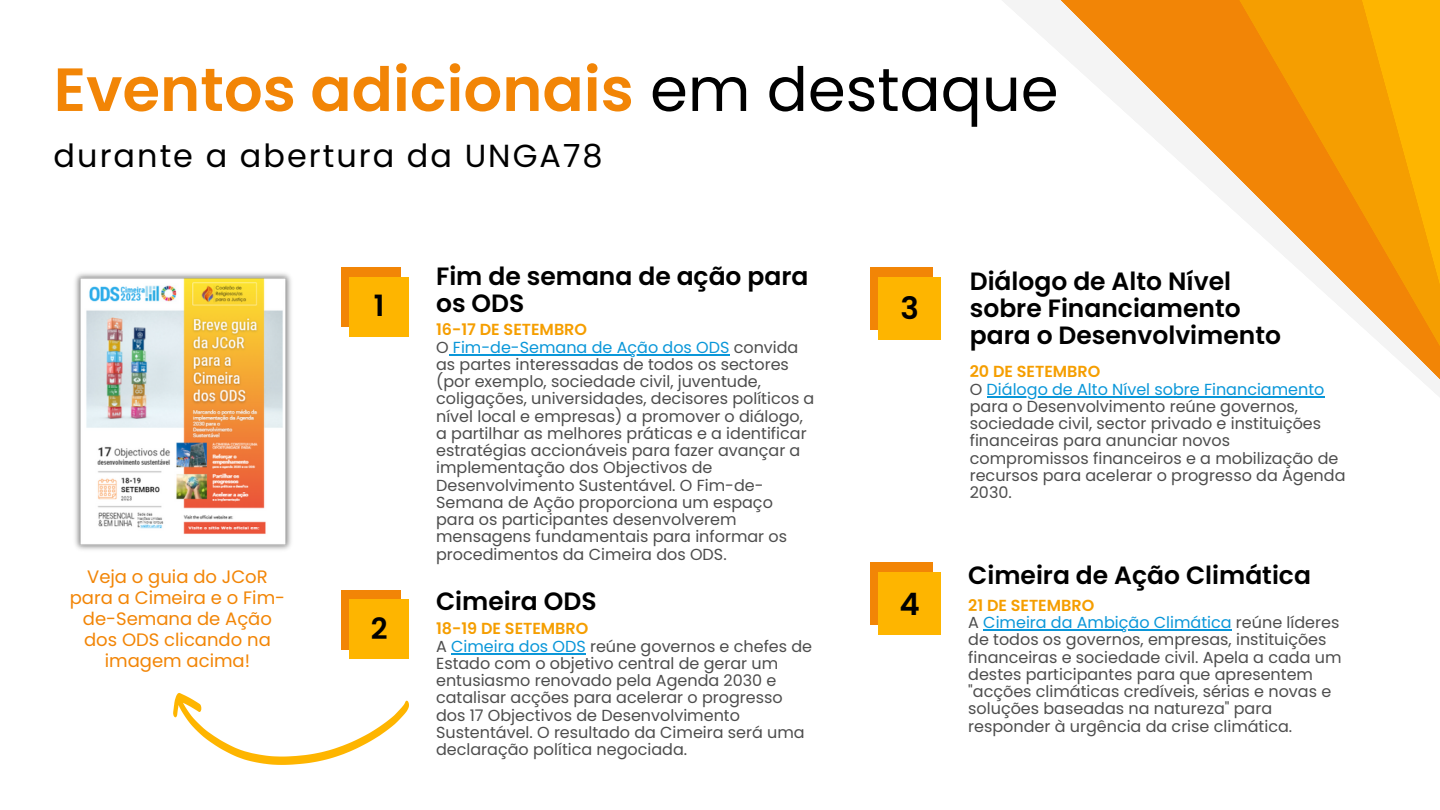
<style>
.page{position:relative;width:1440px;height:810px;background:#fff}
.page>*{position:absolute;margin:0;border:0;box-sizing:border-box;transform-origin:0 0}
.t1{font:600 60.9px "Poppins";color:#f28506}
.t2{font:31.9px "Poppins";letter-spacing:.065em;color:#000}
.t3{font:600 30.9px "Poppins";color:#000}
.t4{font:600 29.3px "Poppins";color:#000}
.t5{font:600 25px/27px "Poppins";color:#000}
.t6{font:18px/21px "Poppins";color:#f28506;text-align:center}
.t7{font:16px/17.2px "Poppins";color:#4d4d4d}
.t8{font:600 16px "Poppins";color:#f59e01}
.s1{font-weight:400;color:#000}
.s2{color:#0a97d9}
</style>
<div class="page">
<svg style="left:1025px;top:0;width:134px;height:142px"></svg>
<svg style="left:1159px;top:0;width:281px;height:397px"></svg>
<svg style="left:1298px;top:0;width:142px;height:373px"></svg>
<div style="left:341px;top:267px;width:60px;height:60px;background:#f28506"></div>
<div style="left:349px;top:277px;width:60px;height:60px;background:#feb500"></div>
<div style="left:341px;top:590px;width:60px;height:59px;background:#f28506"></div>
<div style="left:349px;top:599px;width:60px;height:60px;background:#feb500"></div>
<div style="left:870px;top:267px;width:63px;height:63px;background:#f28506"></div>
<div style="left:878px;top:277px;width:63px;height:63px;background:#feb500"></div>
<div style="left:870px;top:562px;width:63px;height:63px;background:#f28506"></div>
<div style="left:878px;top:572px;width:63px;height:63px;background:#feb500"></div>
<svg style="left:173px;top:693px;width:236px;height:72px"></svg>
<img style="left:75px;top:273px;width:216px;height:277px">
<hr style="left:449px;top:354px;width:280px;height:2px;background:#0a97d9">
<hr style="left:451px;top:653px;width:135px;height:2px;background:#0a97d9">
<hr style="left:987px;top:396px;width:338px;height:2px;background:#0a97d9">
<hr style="left:983px;top:630px;width:249px;height:1px;background:#0a97d9">
<p class="t1" style="left:54px;top:47px;width:1006px">Eventos adicionais <span class="s1">em destaque</span></p>
<p class="t2" style="left:54px;top:134px;width:551px">durante a abertura da UNGA78</p>
<p class="t6" style="left:70px;top:566px;width:217px">Veja o guia do JCoR para a Cimeira e o Fim&shy;de-Semana de Ação dos ODS clicando na imagem acima!</p>
<p class="t4" style="left:374px;top:285px;width:12px">1</p>
<p class="t4" style="left:371px;top:609px;width:18px">2</p>
<p class="t5" style="left:436px;top:263px;width:374px">Fim de semana de ação para os ODS</p>
<p class="t8" style="left:436px;top:318px;width:152px">16-17 DE SETEMBRO</p>
<p class="t7" style="left:436px;top:338px;width:380px">O <span class="s2">Fim-de-Semana de Ação dos ODS</span> convida as partes interessadas de todos os sectores (por exemplo, sociedade civil, juventude, coligações, universidades, decisores políticos a nível local e empresas) a promover o diálogo, a partilhar as melhores práticas e a identificar estratégias accionáveis para fazer avançar a implementação dos Objectivos de Desenvolvimento Sustentável. O Fim-de-Semana de Ação proporciona um espaço para os participantes desenvolverem mensagens fundamentais para informar os procedimentos da Cimeira dos ODS.</p>
<p class="t5" style="left:436px;top:588px;width:162px">Cimeira ODS</p>
<p class="t8" style="left:436px;top:617px;width:154px">18-19 DE SETEMBRO</p>
<p class="t7" style="left:436px;top:638px;width:378px">A <span class="s2">Cimeira dos ODS</span> reúne governos e chefes de Estado com o objetivo central de gerar um entusiasmo renovado pela Agenda 2030 e catalisar acções para acelerar o progresso dos 17 Objectivos de Desenvolvimento Sustentável. O resultado da Cimeira será uma declaração política negociada.</p>
<p class="t3" style="left:901px;top:286px;width:20px">3</p>
<p class="t3" style="left:900px;top:582px;width:22px">4</p>
<p class="t5" style="left:970px;top:268px;width:313px">Diálogo de Alto Nível sobre Financiamento para o Desenvolvimento</p>
<p class="t8" style="left:970px;top:360px;width:132px">20 DE SETEMBRO</p>
<p class="t7" style="left:970px;top:380px;width:377px">O <span class="s2">Diálogo de Alto Nível sobre Financiamento </span>para o Desenvolvimento reúne governos, sociedade civil, sector privado e instituições financeiras para anunciar novos compromissos financeiros e a mobilização de recursos para acelerar o progresso da Agenda 2030.</p>
<p class="t5" style="left:968px;top:562px;width:344px">Cimeira de Ação Climática</p>
<p class="t8" style="left:968px;top:594px;width:128px">21 DE SETEMBRO</p>
<p class="t7" style="left:968px;top:614px;width:375px">A <span class="s2">Cimeira da Ambição Climática</span> reúne líderes de todos os governos, empresas, instituições financeiras e sociedade civil. Apela a cada um destes participantes para que apresentem "acções climáticas credíveis, sérias e novas e soluções baseadas na natureza" para responder à urgência da crise climática.</p>
</div>
